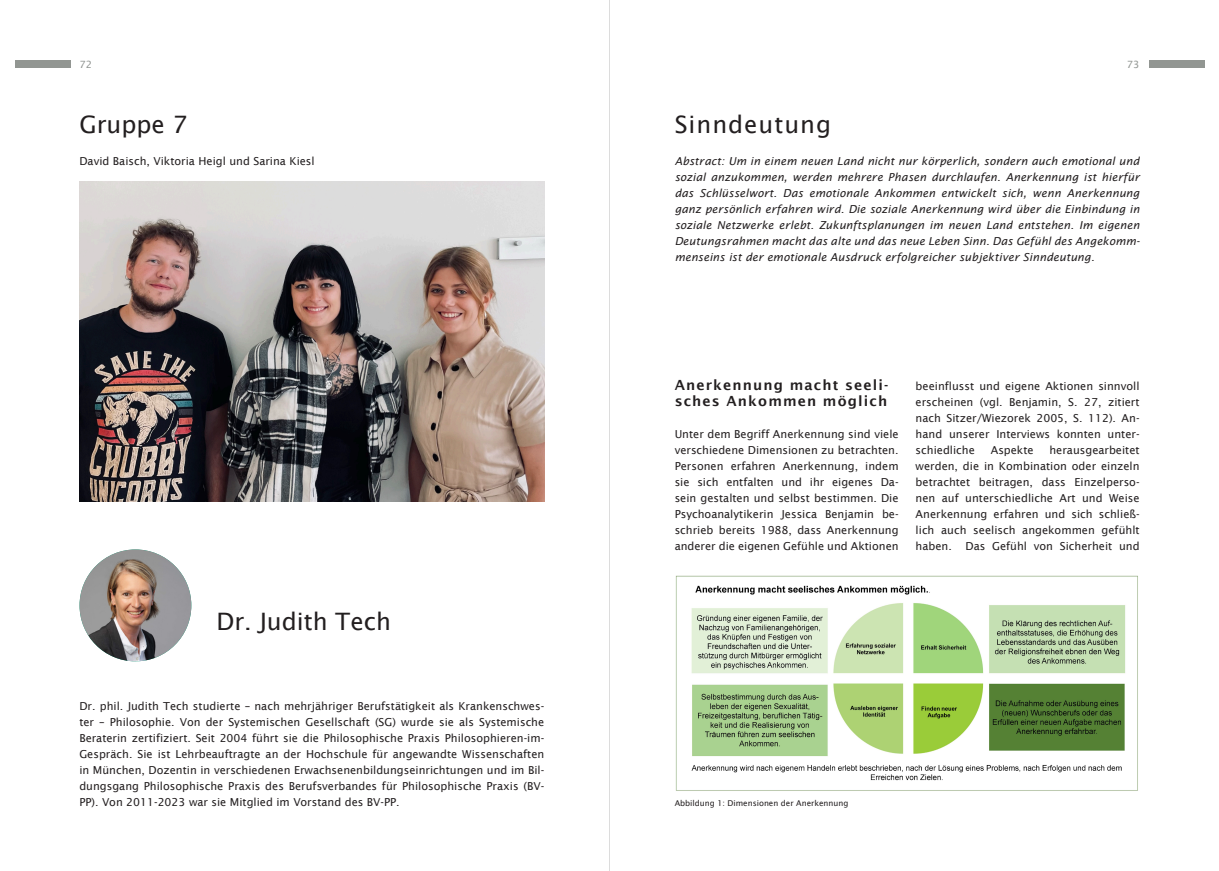
<style>
.page{position:relative;width:1219px;height:871px;background:#fff}
.page>*{position:absolute;margin:0;border:0;box-sizing:border-box;transform-origin:0 0}
.t1{font:24px "Lucida Sans";color:#231f20}
.t2{font:24px "Lucida Sans";letter-spacing:.04em;color:#231f20}
.t3{font:600 14px/16px "Lucida Sans";letter-spacing:.08em;color:#231f20}
.Fließtext{font:11px/16px "Lucida Sans";color:#231f20;text-align:justify}
.Abstract{font:italic 11px/16px "Lucida Sans";letter-spacing:.01em;color:#231f20;text-align:justify}
.t4{font:10px "Lucida Sans";color:#929693}
.Bildunterschrift{font:8px "Lucida Sans";color:#231f20}
</style>
<div class="page">
<div style="left:15px;top:60px;width:55px;height:8px;background:#929692"></div>
<div style="left:1149px;top:60px;width:56px;height:8px;background:#929692"></div>
<hr style="left:609px;top:0;width:1px;height:870px;background:#dcdcdc">
<img style="left:80px;top:549px;width:111px;height:112px;border-radius:56px">
<img style="left:79px;top:181px;width:465px;height:320px">
<img style="left:675px;top:575px;width:463px;height:215px">
<p class="t4" style="left:79px;top:58px;width:14px">72</p>
<p class="t4" style="left:1127px;top:58px;width:14px">73</p>
<h1 class="t1" style="left:79px;top:111px;width:110px">Gruppe 7</h1>
<p class="Fließtext" style="left:79px;top:153px;width:237px">David Baisch, Viktoria Heigl und Sarina Kiesl</p>
<h1 class="t1" style="left:216px;top:607px;width:176px">Dr. Judith Tech</h1>
<p class="Fließtext" style="left:79px;top:697px;width:466px">Dr. phil. Judith Tech studierte – nach mehrjähriger Berufstätigkeit als Krankenschwes&shy;ter – Philosophie. Von der Systemischen Gesellschaft (SG) wurde sie als Systemische Beraterin zertifiziert. Seit 2004 führt sie die Philosophische Praxis Philosophieren-im-Gespräch. Sie ist Lehrbeauftragte an der Hochschule für angewandte Wissenschaften in München, Dozentin in verschiedenen Erwachsenenbildungseinrichtungen und im Bil&shy;dungsgang Philosophische Praxis des Berufsverbandes für Philosophische Praxis (BV-PP). Von 2011-2023 war sie Mitglied im Vorstand des BV-PP.</p>
<h1 class="t2" style="left:675px;top:111px;width:158px">Sinndeutung</h1>
<p class="Abstract" style="left:675px;top:153px;width:467px">Abstract: Um in einem neuen Land nicht nur körperlich, sondern auch emotional und sozial anzukommen, werden mehrere Phasen durchlaufen. Anerkennung ist hierfür das Schlüsselwort. Das emotionale Ankommen entwickelt sich, wenn Anerkennung ganz persönlich erfahren wird. Die soziale Anerkennung wird über die Einbindung in soziale Netzwerke erlebt. Zukunftsplanungen im neuen Land entstehen. Im eigenen Deutungsrahmen macht das alte und das neue Leben Sinn. Das Gefühl des Angekomm&shy;menseins ist der emotionale Ausdruck erfolgreicher subjektiver Sinndeutung.</p>
<h3 class="t3" style="left:675px;top:376px;width:215px">Anerkennung macht seeli&shy;sches Ankommen möglich</h3>
<p class="Fließtext" style="left:675px;top:425px;width:225px">Unter dem Begriff Anerkennung sind viele verschiedene Dimensionen zu betrachten.<br>Personen erfahren Anerkennung, indem sie sich entfalten und ihr eigenes Da&shy;sein gestalten und selbst bestimmen. Die Psychoanalytikerin Jessica Benjamin be&shy;schrieb bereits 1988, dass Anerkennung anderer die eigenen Gefühle und Aktionen</p>
<p class="Fließtext" style="left:916px;top:377px;width:225px">beeinflusst und eigene Aktionen sinnvoll erscheinen (vgl. Benjamin, S. 27, zitiert nach Sitzer/Wiezorek 2005, S. 112). An&shy;hand unserer Interviews konnten unter&shy;schiedliche</p>
<p class="Fließtext" style="left:916px;top:441px;width:225px;text-indent:134px">herausgearbeitet werden, die in Kombination oder einzeln betrachtet beitragen, dass Einzelperso&shy;nen auf unterschiedliche Art und Weise Anerkennung erfahren und sich schließ&shy;lich auch seelisch angekommen gefühlt haben. Das Gefühl von Sicherheit und</p>
<p class="Fließtext" style="left:991px;top:441px;width:44px">Aspekte</p>
<p class="Bildunterschrift" style="left:675px;top:797px;width:175px">Abbildung 1: Dimensionen der Anerkennung</p>
</div>
